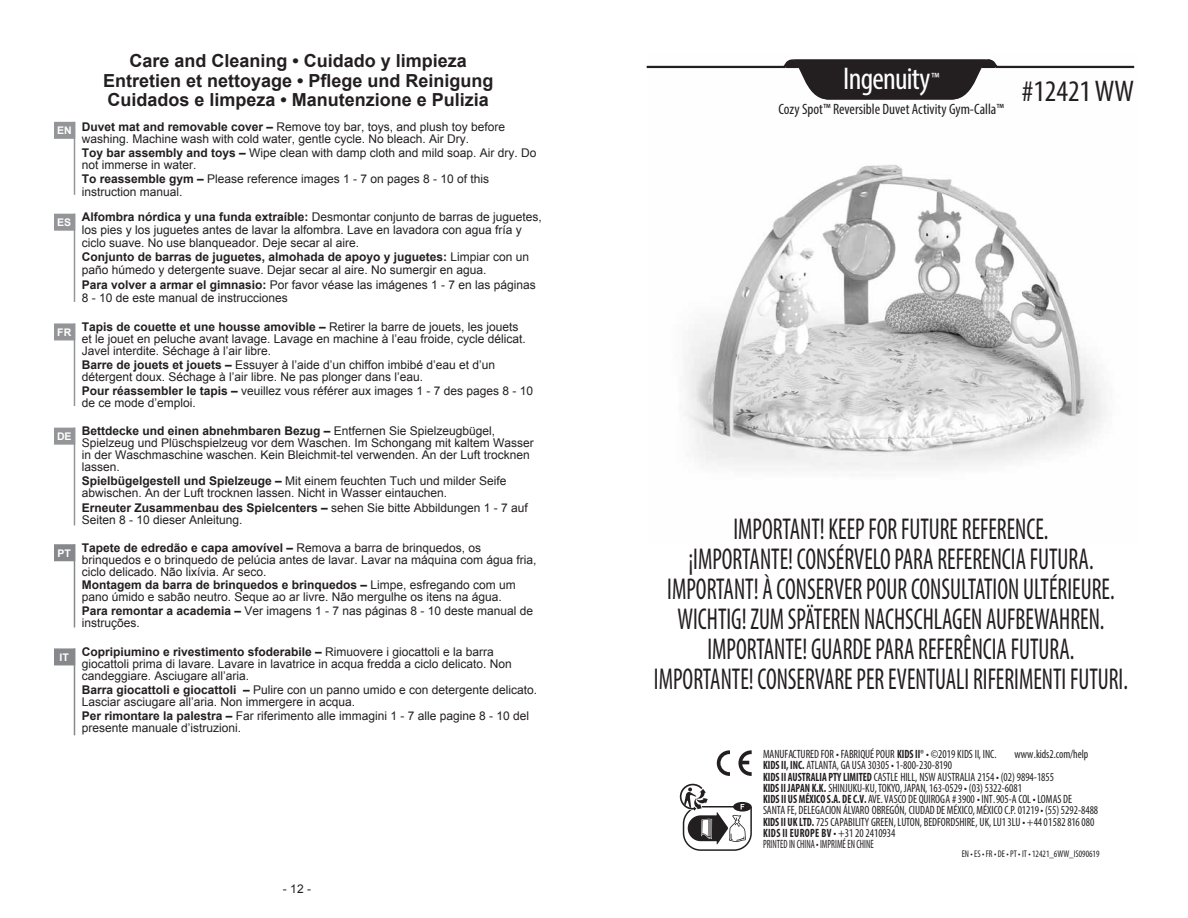
<style>
.page{position:relative;width:1188px;height:918px;background:#fff}
.page>*{position:absolute;margin:0;border:0;box-sizing:border-box;transform-origin:0 0}
.t1{font:condensed 31.5px "Myriad Pro";letter-spacing:-.025em;color:#fff}
.t2{font:condensed 30.3px/30px "Myriad Pro";color:#231f20;text-align:center;scale:.79 1}
.t3{font:condensed 30px "Myriad Pro";color:#231f20}
.Text{font:700 18px "Arial";color:#231f20}
.t4{font:condensed 15px "Myriad Pro";color:#231f20}
._8pt__2{font:12px/12px "Arial";color:#231f20}
.t5{font:condensed 12px "Myriad Pro";letter-spacing:-.005em;color:#231f20;scale:.93 1}
.t6{font:condensed 12px "Myriad Pro";letter-spacing:-.005em;color:#231f20;scale:.78 1}
.t7{font:700 condensed 12px "Myriad Pro";letter-spacing:.03em;color:#231f20;scale:.86 1}
.t8{font:700 10.5px "Arial";color:#fff}
.t9{font:condensed 9.75px "Myriad Pro";color:#231f20;scale:.93 1}
.s1{font-weight:700}
.s2{font-size:16.5px}
.s3{font-weight:400}
</style>
<div class="page">
<img style="left:649px;top:65px;width:486px;height:404px">
<div style="left:647px;top:66px;width:487px;height:2px;border:2px solid #231f20"></div>
<svg style="left:783px;top:59px;width:214px;height:41px"></svg>
<svg style="left:717px;top:750px;width:13px;height:26px"></svg>
<svg style="left:738px;top:750px;width:14px;height:26px"></svg>
<svg style="left:679px;top:783px;width:73px;height:68px"></svg>
<div style="left:54px;top:122px;width:21px;height:17px;background:#939598;border:2px solid #939598"></div>
<hr style="left:74px;top:122px;width:1px;height:73px;background:#939598">
<div style="left:54px;top:214px;width:21px;height:17px;background:#939598;border:2px solid #939598"></div>
<hr style="left:74px;top:214px;width:1px;height:88px;background:#939598">
<div style="left:54px;top:323px;width:21px;height:17px;background:#939598;border:2px solid #939598"></div>
<hr style="left:74px;top:323px;width:1px;height:83px;background:#939598">
<div style="left:54px;top:428px;width:21px;height:17px;background:#939598;border:2px solid #939598"></div>
<hr style="left:74px;top:428px;width:1px;height:97px;background:#939598">
<div style="left:54px;top:544px;width:21px;height:17px;background:#86888b;border:2px solid #86888b"></div>
<hr style="left:74px;top:544px;width:1px;height:83px;background:#86888b">
<div style="left:54px;top:648px;width:21px;height:17px;background:#86888b;border:2px solid #86888b"></div>
<hr style="left:74px;top:648px;width:1px;height:87px;background:#86888b">
<p class="t8" style="left:57px;top:123px;width:16px">EN</p>
<p class="t8" style="left:57px;top:215px;width:16px">ES</p>
<p class="t8" style="left:57px;top:325px;width:15px">FR</p>
<p class="t8" style="left:57px;top:429px;width:16px">DE</p>
<p class="t8" style="left:58px;top:546px;width:15px">PT</p>
<p class="t8" style="left:60px;top:650px;width:11px">IT</p>
<p class="Text" style="left:130px;top:49px;width:339px">Care and Cleaning • Cuidado y limpieza</p>
<p class="Text" style="left:103px;top:68px;width:392px">Entretien et nettoyage • Pflege und Reinigung</p>
<p class="Text" style="left:108px;top:88px;width:383px">Cuidados e limpeza • Manutenzione e Pulizia</p>
<p class="_8pt__2" style="left:82px;top:120px;width:425px"><span class="s1">Duvet mat and removable cover –</span> Remove toy bar, toys, and plush toy before washing. Machine wash with cold water, gentle cycle. No bleach. Air Dry.</p>
<p class="_8pt__2" style="left:82px;top:147px;width:456px"><span class="s1">Toy bar assembly and toys –</span> Wipe clean with damp cloth and mild soap. Air dry. Do not immerse in water.</p>
<p class="_8pt__2" style="left:82px;top:172px;width:409px;line-height:12.8px"><span class="s1">To reassemble gym –</span> Please reference images 1 - 7 on pages 8 - 10 of this instruction manual.</p>
<p class="_8pt__2" style="left:82px;top:211px;width:462px;line-height:12.8px"><span class="s1">Alfombra nórdica y una funda extraíble:</span> Desmontar conjunto de barras de juguetes, los pies y los juguetes antes de lavar la alfombra. Lave en lavadora con agua fría y ciclo suave. No use blanqueador. Deje secar al aire.</p>
<p class="_8pt__2" style="left:82px;top:251px;width:449px;line-height:12.8px"><span class="s1">Conjunto de barras de juguetes, almohada de apoyo y juguetes:</span> Limpiar con un paño húmedo y detergente suave. Dejar secar al aire. No sumergir en agua.</p>
<p class="_8pt__2" style="left:82px;top:279px;width:456px;line-height:12.8px"><span class="s1">Para volver a armar el gimnasio:</span> Por favor véase las imágenes 1 - 7 en las páginas<br>8 - 10 de este manual de instrucciones</p>
<p class="_8pt__2" style="left:82px;top:321px;width:446px"><span class="s1">Tapis de couette et une housse amovible –</span> Retirer la barre de jouets, les jouets et le jouet en peluche avant lavage. Lavage en machine à l’eau froide, cycle délicat.<br>Javel interdite. Séchage à l’air libre.</p>
<p class="_8pt__2" style="left:82px;top:359px;width:415px"><span class="s1">Barre de jouets et jouets –</span> Essuyer à l’aide d’un chiffon imbibé d’eau et d’un détergent doux. Séchage à l’air libre. Ne pas plonger dans l’eau.</p>
<p class="_8pt__2" style="left:82px;top:385px;width:453px"><span class="s1">Pour réassembler le tapis –</span> veuillez vous référer aux images 1 - 7 des pages 8 - 10 de ce mode d’emploi.</p>
<p class="_8pt__2" style="left:82px;top:425px;width:454px"><span class="s1">Bettdecke und einen abnehmbaren Bezug –</span> Entfernen Sie Spielzeugbügel, Spielzeug und Plüschspielzeug vor dem Waschen. Im Schongang mit kaltem Wasser in der Waschmaschine waschen. Kein Bleichmit-tel verwenden. An der Luft trocknen lassen.</p>
<p class="_8pt__2" style="left:82px;top:475px;width:426px"><span class="s1">Spielbügelgestell und Spielzeuge –</span> Mit einem feuchten Tuch und milder Seife abwischen. An der Luft trocknen lassen. Nicht in Wasser eintauchen.</p>
<p class="_8pt__2" style="left:82px;top:501px;width:448px"><span class="s1">Erneuter Zusammenbau des Spielcenters –</span> sehen Sie bitte Abbildungen 1 - 7 auf<br>Seiten 8 - 10 dieser Anleitung.</p>
<p class="_8pt__2" style="left:82px;top:542px;width:456px"><span class="s1">Tapete de edredão e capa amovível –</span> Remova a barra de brinquedos, os brinquedos e o brinquedo de pelúcia antes de lavar. Lavar na máquina com água fria, ciclo delicado. Não lixívia. Ar seco.</p>
<p class="_8pt__2" style="left:82px;top:579px;width:436px"><span class="s1">Montagem da barra de brinquedos e brinquedos –</span> Limpe, esfregando com um pano úmido e sabão neutro. Seque ao ar livre. Não mergulhe os itens na água.</p>
<p class="_8pt__2" style="left:82px;top:605px;width:453px"><span class="s1">Para remontar a academia –</span> Ver imagens 1 - 7 nas páginas 8 - 10 deste manual de instruções.</p>
<p class="_8pt__2" style="left:82px;top:646px;width:432px"><span class="s1">Copripiumino e rivestimento sfoderabile –</span> Rimuovere i giocattoli e la barra giocattoli prima di lavare. Lavare in lavatrice in acqua fredda a ciclo delicato. Non candeggiare. Asciugare all’aria.</p>
<p class="_8pt__2" style="left:82px;top:684px;width:457px"><span class="s1">Barra giocattoli e giocattoli –</span> Pulire con un panno umido e con detergente delicato.<br>Lasciar asciugare all’aria. Non immergere in acqua.</p>
<p class="_8pt__2" style="left:82px;top:710px;width:449px"><span class="s1">Per rimontare la palestra –</span> Far riferimento alle immagini 1 - 7 alle pagine 8 - 10 del presente manuale d’istruzioni.</p>
<p class="_8pt__2" style="left:283px;top:883px;width:30px">- 12 -</p>
<p class="t1" style="left:843px;top:59px;width:98px">Ingenuity<span class="s2">™</span></p>
<p class="t4" style="left:779px;top:100px;width:227px">Cozy Spot™ Reversible Duvet Activity Gym-Calla™</p>
<p class="t3" style="left:1022px;top:72px;width:114px">#12421 WW</p>
<p class="t2" style="left:733px;top:513px;width:401px">IMPORTANT! KEEP FOR FUTURE REFERENCE.</p>
<p class="t2" style="left:688px;top:543px;width:515px">¡IMPORTANTE! CONSÉRVELO PARA REFERENCIA FUTURA.</p>
<p class="t2" style="left:667px;top:573px;width:568px">IMPORTANT! À CONSERVER POUR CONSULTATION ULTÉRIEURE.<br>WICHTIG! ZUM SPÄTEREN NACHSCHLAGEN AUFBEWAHREN.<br>IMPORTANTE! GUARDE PARA REFERÊNCIA FUTURA.</p>
<p class="t2" style="left:654px;top:663px;width:602px">IMPORTANTE! CONSERVARE PER EVENTUALI RIFERIMENTI FUTURI.</p>
<p class="t5" style="left:763px;top:747px;width:253px">MANUFACTURED FOR • FABRIQUÉ POUR <span class="s1">KIDS II</span>® • ©2019 KIDS II, INC.</p>
<p class="t5" style="left:1015px;top:747px;width:81px">www.kids2.com/help</p>
<p class="t5" style="left:763px;top:758px;width:205px"><span class="s1">KIDS II, INC.</span> ATLANTA, GA USA 30305 • 1-800-230-8190</p>
<p class="t5" style="left:763px;top:769px;width:315px"><span class="s1">KIDS II AUSTRALIA PTY LIMITED</span> CASTLE HILL, NSW AUSTRALIA 2154 • (02) 9894-1855</p>
<p class="t5" style="left:763px;top:781px;width:280px"><span class="s1">KIDS II JAPAN K.K.</span> SHINJUKU-KU, TOKYO, JAPAN, 163-0529 • (03) 5322-6081</p>
<p class="t5" style="left:763px;top:792px;width:334px"><span class="s1">KIDS II US MÉXICO S.A. DE C.V.</span> AVE. VASCO DE QUIROGA # 3900 • INT. 905-A COL • LOMAS DE</p>
<p class="t5" style="left:763px;top:803px;width:362px">SANTA FE, DELEGACION ÁLVARO OBREGÓN, CIUDAD DE MÉXICO, MÉXICO C.P. 01219 • (55) 5292-8488</p>
<p class="t5" style="left:763px;top:814px;width:358px"><span class="s1">KIDS II UK LTD.</span> 725 CAPABILITY GREEN, LUTON, BEDFORDSHIRE, UK, LU1 3LU • +44 01582 816 080</p>
<p class="t7" style="left:763px;top:825px;width:156px">KIDS II EUROPE BV <span class="s3">• +31 20 2410934</span></p>
<p class="t6" style="left:763px;top:837px;width:144px">PRINTED IN CHINA • IMPRIMÉ EN CHINE</p>
<p class="t9" style="left:962px;top:848px;width:150px">EN • ES • FR • DE • PT • IT • 12421_6WW_IS090619</p>
</div>
